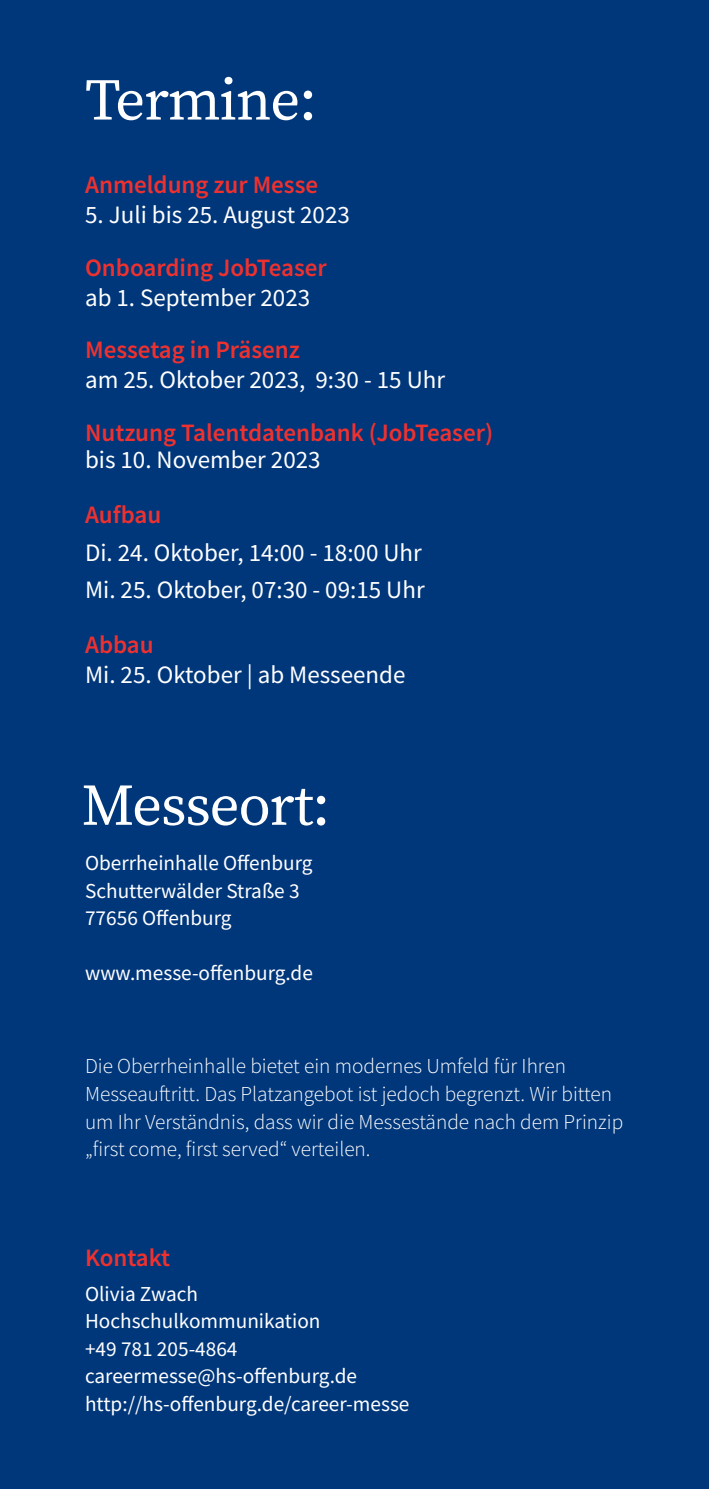
<style>
.page{position:relative;width:709px;height:1489px;background:#fff}
.page>*{position:absolute;margin:0;border:0;box-sizing:border-box;transform-origin:0 0}
.t1{font:58.75px "Source Serif Pro";letter-spacing:-.02em;color:#fff}
.t2{font:25px/37.5px "Source Sans Pro";color:#fff}
.t3{font:600 25px "Source Sans Pro";color:#ee312f}
.t4{font:21.25px/27.5px "Source Sans Pro";color:#fff}
.t5{font:300 21.25px/27.5px "Source Sans Pro";color:#fff}
</style>
<div class="page">
<div style="left:0;top:0;width:709px;height:1488px;background:#00377b"></div>
<h1 class="t1" style="left:85px;top:61px;width:233px">Termine:</h1>
<p class="t3" style="left:85px;top:168px;width:235px">Anmeldung zur Messe</p>
<p class="t2" style="left:85px;top:196px;width:266px">5. Juli bis 25. August 2023</p>
<p class="t3" style="left:85px;top:251px;width:243px">Onboarding JobTeaser</p>
<p class="t2" style="left:85px;top:278px;width:227px">ab 1. September 2023</p>
<p class="t3" style="left:85px;top:333px;width:216px">Messetag in Präsenz</p>
<p class="t2" style="left:85px;top:361px;width:361px">am 25. Oktober 2023, 9:30 - 15 Uhr</p>
<p class="t3" style="left:85px;top:416px;width:409px">Nutzung Talentdatenbank (JobTeaser)</p>
<p class="t2" style="left:85px;top:441px;width:237px">bis 10. November 2023</p>
<p class="t3" style="left:85px;top:498px;width:78px">Aufbau</p>
<p class="t2" style="left:85px;top:533px;width:341px">Di. 24. Oktober, 14:00 - 18:00 Uhr<br>Mi. 25. Oktober, 07:30 - 09:15 Uhr</p>
<p class="t3" style="left:85px;top:628px;width:70px">Abbau</p>
<p class="t2" style="left:85px;top:656px;width:322px">Mi. 25. Oktober | ab Messeende</p>
<h1 class="t1" style="left:81px;top:765px;width:250px">Messeort:</h1>
<p class="t4" style="left:85px;top:849px;width:229px">Oberrheinhalle Offenburg<br>Schutterwälder Straße 3<br>77656 Offenburg</p>
<p class="t4" style="left:85px;top:959px;width:229px">www.messe-offenburg.de</p>
<p class="t5" style="left:85px;top:1052px;width:539px">Die Oberrheinhalle bietet ein modernes Umfeld für Ihren Messeauftritt. Das Platzangebot ist jedoch begrenzt. Wir bitten um Ihr Verständnis, dass wir die Messestände nach dem Prinzip „first come, first served“ verteilen.</p>
<p class="t3" style="left:85px;top:1241px;width:87px">Kontakt</p>
<p class="t4" style="left:85px;top:1279px;width:326px">Olivia Zwach<br>Hochschulkommunikation<br>+49 781 205-4864 careermesse@hs-offenburg.de http://hs-offenburg.de/career-messe</p>
</div>
